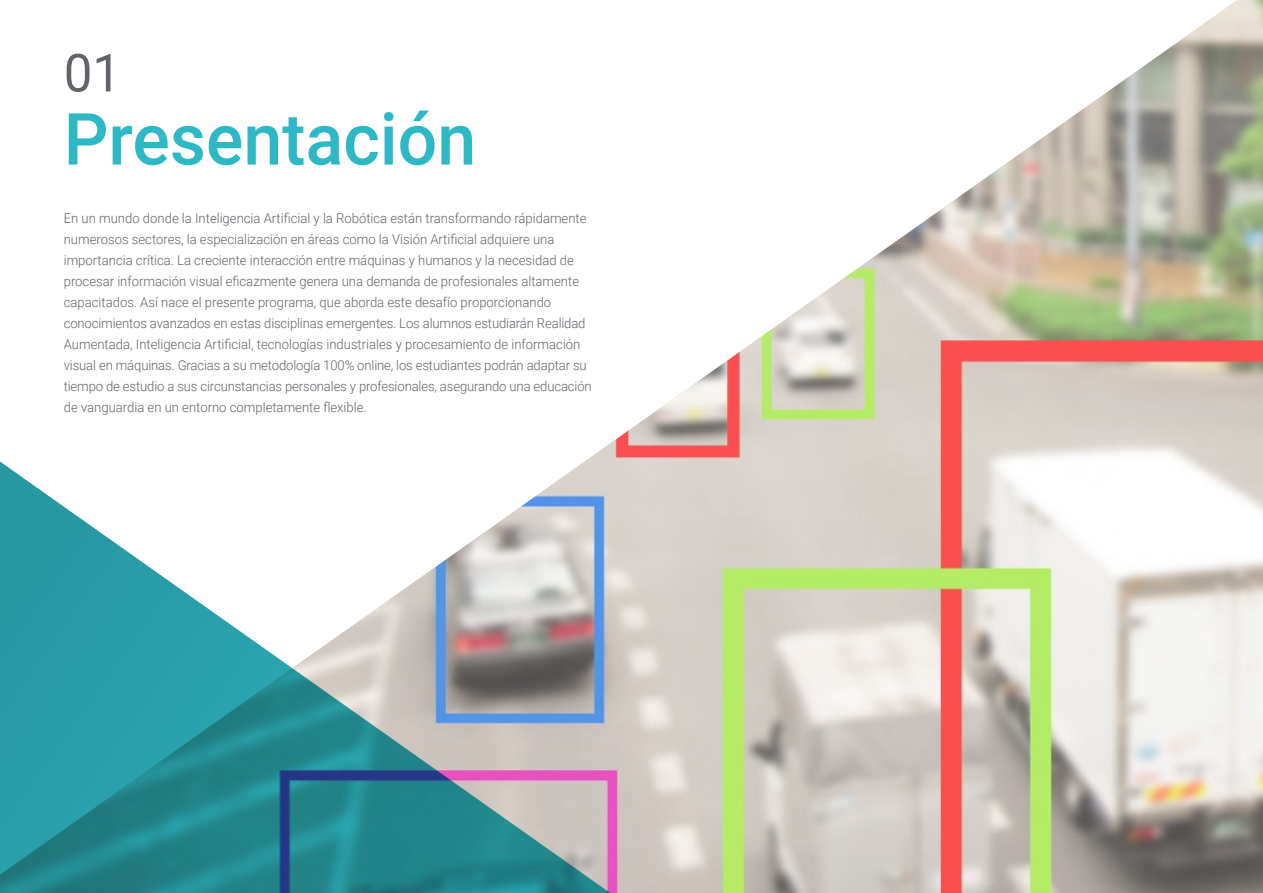
<style>
.page{position:relative;width:1263px;height:893px;background:#fff}
.page>*{position:absolute;margin:0;border:0;box-sizing:border-box;transform-origin:0 0}
.t1{font:500 72px "Roboto";color:#2db8c5}
.t2{font:52.5px "Roboto";color:#61646a}
.t3{font:300 13.5px/21px "Roboto";color:#61646a}
</style>
<div class="page">
<img style="left:607px;top:0;width:656px;height:893px">
<svg style="left:0;top:446px;width:640px;height:447px"></svg>
<h2 class="t2" style="left:64px;top:36px;width:59px">01</h2>
<h1 class="t1" style="left:64px;top:89px;width:414px">Presentación</h1>
<p class="t3" style="left:64px;top:207px;width:529px">En un mundo donde la Inteligencia Artificial y la Robótica están transformando rápidamente numerosos sectores, la especialización en áreas como la Visión Artificial adquiere una importancia crítica. La creciente interacción entre máquinas y humanos y la necesidad de procesar información visual eficazmente genera una demanda de profesionales altamente capacitados. Así nace el presente programa, que aborda este desafío proporcionando conocimientos avanzados en estas disciplinas emergentes. Los alumnos estudiarán Realidad Aumentada, Inteligencia Artificial, tecnologías industriales y procesamiento de información visual en máquinas. Gracias a su metodología 100% online, los estudiantes podrán adaptar su tiempo de estudio a sus circunstancias personales y profesionales, asegurando una educación de vanguardia en un entorno completamente flexible.</p>
</div>
